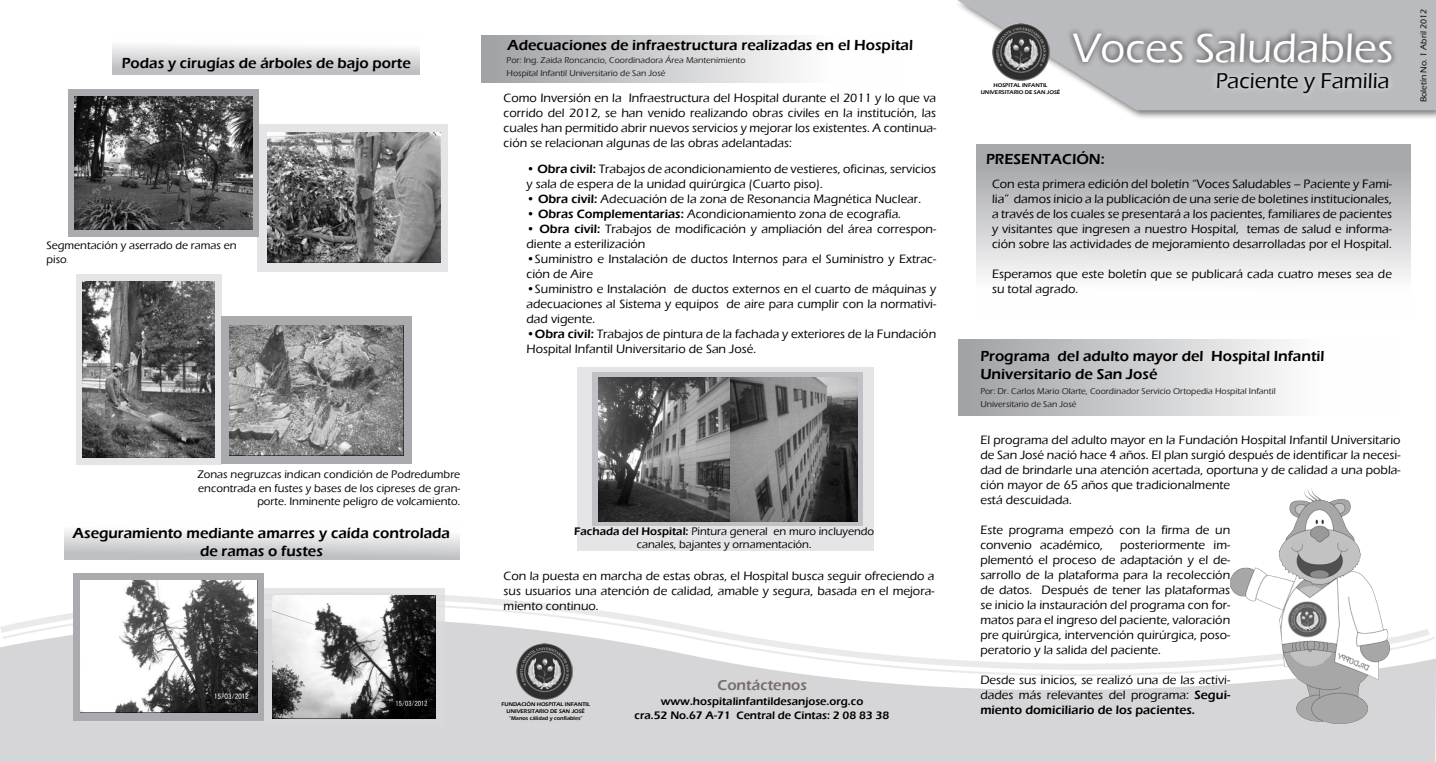
<style>
.page{position:relative;width:1436px;height:762px;background:#fff}
.page>*{position:absolute;margin:0;border:0;box-sizing:border-box;transform-origin:0 0}
.t1{font:500 42.25px "Eras ITC";color:#fff}
.t2{font:500 22px "Eras ITC";color:#000}
.Titulo{font:600 15px/18px "Eras ITC";color:#000}
.t3{font:600 15px "Eras ITC";color:#766e6c}
.Texto{font:500 12.5px/15px "Eras ITC";color:#000}
.Texto-2{font:500 11.25px/13.5px "Eras ITC";color:#000;text-align:center}
.t4{font:600 11.25px "Eras ITC";color:#000}
.t5{font:500 8.75px/12.5px "Eras ITC";color:#231f20}
.t6{font:500 8.75px "Eras ITC";color:#000}
.t7{font:600 5.62px "Eras ITC";color:#000}
.t8{font:600 5.5px "Eras ITC";color:#000}
.s1{font-weight:300}
.s2{font-weight:600}
</style>
<div class="page">
<div style="left:954px;top:0;width:481px;height:120px;background:#231f20;opacity:.64"></div>
<svg style="left:957px;top:0;width:478px;height:110px;fill:#babbbe"></svg>
<div style="left:481px;top:35px;width:423px;height:48px;background:linear-gradient(to right,#a1a3a6,#fff)"></div>
<svg style="left:578px;top:367px;width:295px;height:183px;fill:#e5e5e7"></svg>
<div style="left:958px;top:339px;width:439px;height:76px;background:linear-gradient(to right,#a1a3a6,#fff)"></div>
<div style="left:0;top:681px;width:1435px;height:81px;background:#d6d6d8"></div>
<svg style="left:0;top:573px;width:1435px;height:108px"></svg>
<div style="left:976px;top:144px;width:434px;height:176px;background:linear-gradient(to bottom,#9e9fa4,#fff)"></div>
<div style="left:257px;top:124px;width:190px;height:147px;background:#e5e5e7"></div>
<div style="left:76px;top:274px;width:145px;height:190px;background:#e5e5e7"></div>
<svg style="left:264px;top:588px;width:180px;height:137px;fill:#d8d8da"></svg>
<div style="left:68px;top:89px;width:190px;height:148px;background:#aaabaf"></div>
<div style="left:221px;top:316px;width:191px;height:148px;background:#aaabaf"></div>
<div style="left:74px;top:573px;width:190px;height:147px;background:#aaabaf"></div>
<div style="left:64px;top:522px;width:395px;height:38px;background:linear-gradient(to bottom,#fff,#babcbf)"></div>
<div style="left:112px;top:36px;width:307px;height:38px;background:linear-gradient(to bottom,#fff,#bbbcbf)"></div>
<img style="left:991px;top:23px;width:57px;height:57px">
<img style="left:516px;top:643px;width:56px;height:56px">
<img style="left:598px;top:378px;width:259px;height:143px">
<img style="left:1229px;top:488px;width:171px;height:235px">
<img style="left:74px;top:96px;width:178px;height:134px">
<img style="left:267px;top:133px;width:174px;height:130px">
<img style="left:82px;top:281px;width:133px;height:176px">
<img style="left:230px;top:325px;width:174px;height:131px">
<img style="left:81px;top:580px;width:176px;height:133px">
<img style="left:273px;top:595px;width:162px;height:123px">
<div style="left:1066px;top:26px;width:331px;height:43px;background:#231f20;opacity:.88"></div>
<div style="left:1210px;top:67px;width:184px;height:33px;background:#fff;opacity:.75"></div>
<p class="Titulo" style="left:122px;top:54px;width:290px">Podas y cirugías de árboles de bajo porte</p>
<p class="Texto-2" style="left:46px;top:239px;width:191px;text-align:left">Segmentación y aserrado de ramas en piso<span class="s1">.</span></p>
<p class="Titulo" style="left:507px;top:36px;width:407px">Adecuaciones de infraestructura realizadas en el Hospital</p>
<p class="t5" style="left:506px;top:54px;width:240px">Por: Ing. Zaida Roncancio, Coordinadora Área Mantenimiento<br>Hospital Infantil Universitario de San José</p>
<p class="Texto" style="left:503px;top:91px;width:434px;text-align:justify">Como Inversión en la Infraestructura del Hospital durante el 2011 y lo que va corrido del 2012, se han venido realizando obras civiles en la institución, las cuales han permitido abrir nuevos servicios y mejorar los existentes. A continua&shy;ción se relacionan algunas de las obras adelantadas:</p>
<p class="Texto" style="left:526px;top:162px;width:411px"><span class="s1">•</span> <span class="s2">Obra civil:</span> Trabajos de acondicionamiento de vestieres, oficinas, servicios y sala de espera de la unidad quirúrgica (Cuarto piso).</p>
<p class="Texto" style="left:526px;top:192px;width:396px"><span class="s1">•</span> <span class="s2">Obra civil:</span> Adecuación de la zona de Resonancia Magnética Nuclear.</p>
<p class="Texto" style="left:526px;top:207px;width:376px"><span class="s1">•</span> <span class="s2">Obras Complementarias:</span> Acondicionamiento zona de ecografía.</p>
<p class="Texto" style="left:526px;top:222px;width:411px"><span class="s1">•</span> <span class="s2">Obra civil:</span> Trabajos de modificación y ampliación del área correspon&shy;diente a esterilización</p>
<p class="Texto" style="left:526px;top:252px;width:411px"><span class="s1">•</span>Suministro e Instalación de ductos Internos para el Suministro y Extrac&shy;ción de Aire</p>
<p class="Texto" style="left:526px;top:282px;width:411px;text-align:justify"><span class="s1">•</span>Suministro e Instalación de ductos externos en el cuarto de máquinas y adecuaciones al Sistema y equipos de aire para cumplir con la normativi&shy;dad vigente.</p>
<p class="Texto" style="left:526px;top:327px;width:411px"><span class="s1">•</span><span class="s2">Obra civil:</span> Trabajos de pintura de la fachada y exteriores de la Fundación<br>Hospital Infantil Universitario de San José.</p>
<p class="Texto-2" style="left:197px;top:468px;width:264px;text-align:right">Zonas negruzcas indican condición de Podredumbre encontrada en fustes y bases de los cipreses de gran&shy;porte. Inminente peligro de volcamiento.</p>
<p class="Titulo" style="left:73px;top:524px;width:379px;text-align:center">Aseguramiento mediante amarres y caída controlada de ramas o fustes</p>
<p class="Texto-2" style="left:574px;top:524px;width:301px"><span class="s2">Fachada del Hospital:</span> Pintura general en muro incluyendo canales, bajantes y ornamentación.</p>
<p class="Texto" style="left:503px;top:569px;width:432px;text-align:justify">Con la puesta en marcha de estas obras, el Hospital busca seguir ofreciendo a sus usuarios una atención de calidad, amable y segura, basada en el mejora&shy;miento continuo.</p>
<p class="t8" style="left:501px;top:701px;width:90px">FUNDACIÓN HOSPITAL INFANTIL</p>
<p class="t8" style="left:506px;top:708px;width:80px">UNIVERSITARIO DE SAN JOSÉ</p>
<p class="t8" style="left:509px;top:715px;width:75px">“Manos cálidad y confiables”</p>
<p class="t3" style="left:717px;top:677px;width:91px">Contáctenos</p>
<p class="t4" style="left:660px;top:695px;width:204px">www.hospitalinfantildesanjose.org.co</p>
<p class="t4" style="left:634px;top:708px;width:256px">cra.52 No.67 A-71 Central de Cintas: 2 08 83 38</p>
<p class="t7" style="left:993px;top:82px;width:56px">HOSPITAL INFANTIL</p>
<p class="t7" style="left:980px;top:89px;width:81px">UNIVERSITARIO DE SAN JOSÉ</p>
<p class="t1" style="left:1071px;top:24px;width:323px">Voces Saludables</p>
<p class="t2" style="left:1215px;top:69px;width:175px">Paciente y Familia</p>
<p class="Titulo" style="left:985px;top:150px;width:120px">PRESENTACIÓN:</p>
<p class="Texto" style="left:991px;top:176px;width:401px;text-align:justify">Con esta primera edición del boletín “Voces Saludables – Paciente y Fami&shy;lia” damos inicio a la publicación de una serie de boletines institucionales, a través de los cuales se presentará a los pacientes, familiares de pacientes y visitantes que ingresen a nuestro Hospital, temas de salud e informa&shy;ción sobre las actividades de mejoramiento desarrolladas por el Hospital.</p>
<p class="Texto" style="left:991px;top:266px;width:401px">Esperamos que este boletín que se publicará cada cuatro meses sea de su total agrado.</p>
<p class="t6" style="left:1418px;top:102px;width:94px;rotate:-90deg">Boletín No. 1 Abril 2012</p>
<p class="Titulo" style="left:980px;top:347px;width:346px">Programa del adulto mayor del Hospital Infantil<br>Universitario de San José</p>
<p class="t5" style="left:980px;top:385px;width:297px">Por: Dr. Carlos Mario Olarte, Coordinador Servicio Ortopedia Hospital Infantil<br>Universitario de San José</p>
<p class="Texto" style="left:980px;top:433px;width:421px">El programa del adulto mayor en la Fundación Hospital Infantil Universitario de San José nació hace 4 años. El plan surgió después de identificar la necesi&shy;dad de brindarle una atención acertada, oportuna y de calidad a una pobla&shy;ción mayor de 65 años que tradicionalmente<br>está descuidada.</p>
<p class="Texto" style="left:980px;top:523px;width:251px">Este programa empezó con la firma de un convenio académico,</p>
<p class="Texto" style="left:980px;top:538px;width:251px;text-align:justify;text-indent:140px">posteriormente im&shy;plementó el proceso de adaptación y el de&shy;sarrollo de la plataforma para la recolección de datos. Después de tener las plataformas se inicio la instauración del programa con for&shy;matos para el ingreso del paciente, valoración pre quirúrgica, intervención quirúrgica, poso&shy;peratorio y la salida del paciente.</p>
<p class="Texto" style="left:980px;top:673px;width:251px;text-align:justify">Desde sus inicios, se realizó una de las activi&shy;dades más relevantes del programa: <span class="s2">Segui&shy;miento domiciliario de los pacientes.</span></p>
</div>
